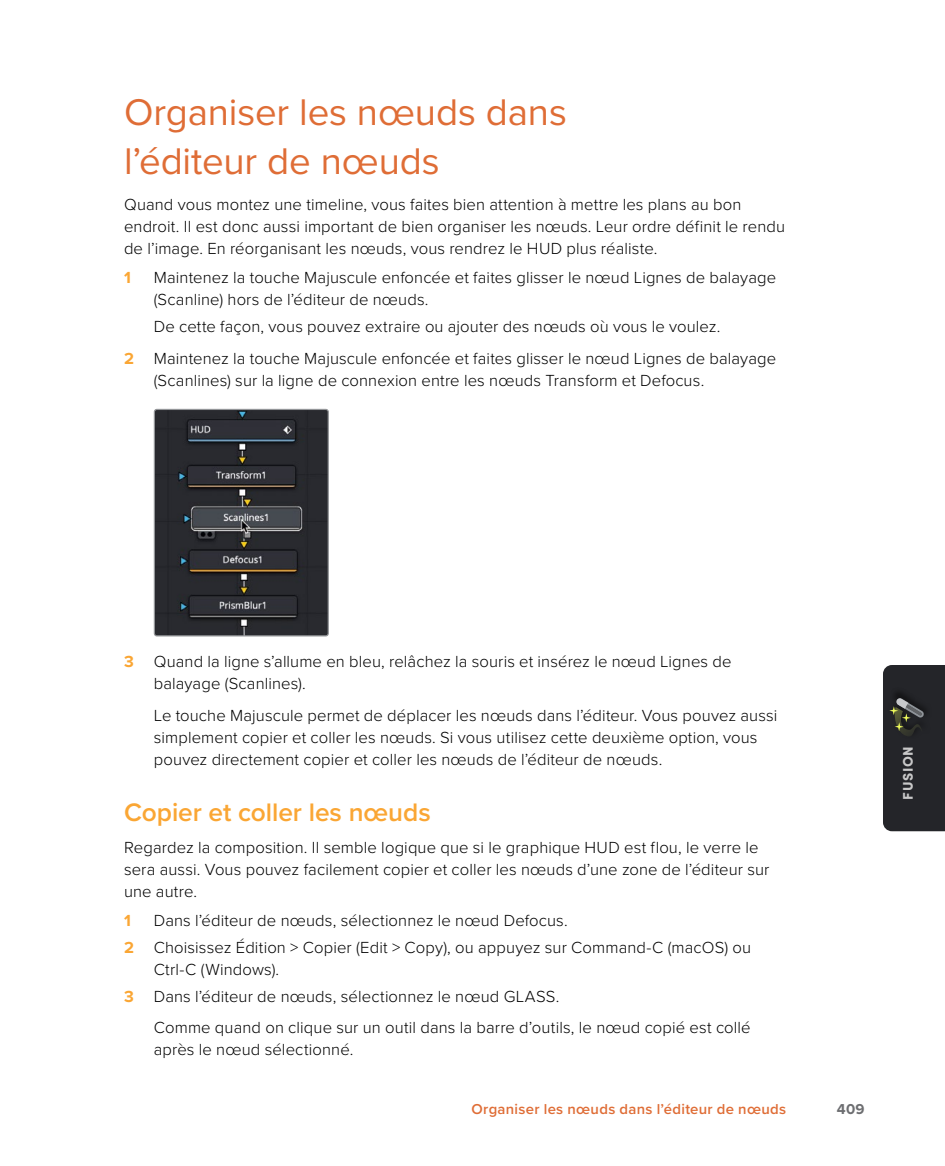
<style>
.page{position:relative;width:945px;height:1166px;background:#fff}
.page>*{position:absolute;margin:0;border:0;box-sizing:border-box;transform-origin:0 0}
.t1{font:38.5px/49px "Proxima Nova";letter-spacing:-.005em;color:#df6d36}
.t2{font:600 26.25px "Proxima Nova";letter-spacing:-.005em;color:#faa634}
.t3{font:300 16.62px/21.9px "Proxima Nova";letter-spacing:.005em;color:#000}
.t4{font:700 16.62px "Proxima Nova";color:#faa634}
.t5{font:600 14.88px "Proxima Nova";letter-spacing:.02em;color:#df6d36}
.t6{font:700 14.88px "Proxima Nova";color:#6d6e71}
.t7{font:900 14px "Sofia Pro";letter-spacing:.045em;color:#c8c8c8}
.s1{font-weight:700;color:#faa634}
</style>
<div class="page">
<img style="left:154px;top:409px;width:173px;height:227px">
<div style="left:154px;top:409px;width:175px;height:227px;border:1px solid #939598;border-radius:2px"></div>
<svg style="left:883px;top:665px;width:62px;height:166px;background:#28292b"></svg>
<h1 class="t1" style="left:124px;top:86px;width:444px">Organiser les nœuds dans l’éditeur de nœuds</h1>
<p class="t3" style="left:124px;top:193px;width:663px">Quand vous montez une timeline, vous faites bien attention à mettre les plans au bon endroit. Il est donc aussi important de bien organiser les nœuds. Leur ordre définit le rendu de l’image. En réorganisant les nœuds, vous rendrez le HUD plus réaliste.</p>
<p class="t4" style="left:124px;top:265px;width:8px">1</p>
<p class="t3" style="left:154px;top:266px;width:624px">Maintenez la touche Majuscule enfoncée et faites glisser le nœud Lignes de balayage (Scanline) hors de l’éditeur de nœuds.</p>
<p class="t3" style="left:124px;top:310px;width:654px;line-height:31.8px;text-indent:30px">De cette façon, vous pouvez extraire ou ajouter des nœuds où vous le voulez.<br><span class="s1">2</span> Maintenez la touche Majuscule enfoncée et faites glisser le nœud Lignes de balayage</p>
<p class="t3" style="left:154px;top:368px;width:552px">(Scanlines) sur la ligne de connexion entre les nœuds Transform et Defocus.</p>
<p class="t3" style="left:154px;top:650px;width:579px;text-indent:-30px"><span class="s1">3</span> Quand la ligne s’allume en bleu, relâchez la souris et insérez le nœud Lignes de balayage (Scanlines).</p>
<p class="t3" style="left:154px;top:703px;width:625px">Le touche Majuscule permet de déplacer les nœuds dans l’éditeur. Vous pouvez aussi simplement copier et coller les nœuds. Si vous utilisez cette deuxième option, vous pouvez directement copier et coller les nœuds de l’éditeur de nœuds.</p>
<h2 class="t2" style="left:124px;top:792px;width:308px">Copier et coller les nœuds</h2>
<p class="t3" style="left:124px;top:835px;width:647px">Regardez la composition. Il semble logique que si le graphique HUD est flou, le verre le sera aussi. Vous pouvez facilement copier et coller les nœuds d’une zone de l’éditeur sur une autre.</p>
<p class="t4" style="left:124px;top:908px;width:8px">1</p>
<p class="t3" style="left:124px;top:906px;width:629px;line-height:26.8px;text-indent:30px">Dans l’éditeur de nœuds, sélectionnez le nœud Defocus.<br><span class="s1">2</span> Choisissez Édition &gt; Copier (Edit &gt; Copy), ou appuyez sur Command-C (macOS) ou</p>
<p class="t3" style="left:124px;top:954px;width:437px;line-height:26.8px;text-indent:30px">Ctrl-C (Windows).<br><span class="s1">3</span> Dans l’éditeur de nœuds, sélectionnez le nœud GLASS.</p>
<p class="t3" style="left:154px;top:1016px;width:598px">Comme quand on clique sur un outil dans la barre d’outils, le nœud copié est collé après le nœud sélectionné.</p>
<p class="t5" style="left:471px;top:1097px;width:316px">Organiser les nœuds dans l’éditeur de nœuds</p>
<p class="t6" style="left:837px;top:1097px;width:29px">409</p>
<p class="t7" style="left:897px;top:799px;width:55px;rotate:-90deg">FUSION</p>
</div>
